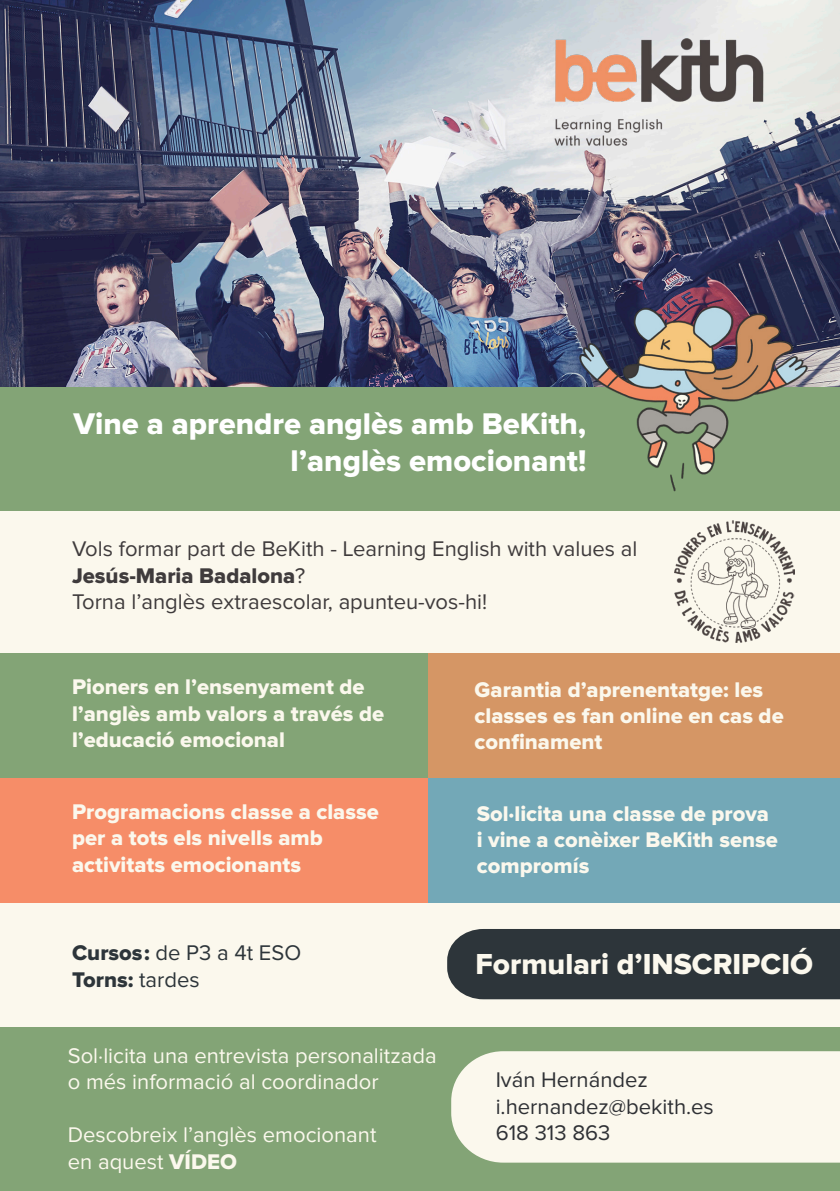
<style>
.page{position:relative;width:840px;height:1191px;background:#fff}
.page>*{position:absolute;margin:0;border:0;box-sizing:border-box;transform-origin:0 0}
.t1{font:31px/37.2px "Proxima Nova Extrabld";color:#fff;text-align:right}
.t2{font:30px "Proxima Nova Extrabld";color:#fbf8ed}
.t3{font:22px/26.4px "Proxima Nova Extrabld";color:#fbf8ed}
.t4{font:22px/26.4px "Proxima Nova";color:#3f3b3c}
.t5{font:22px "Proxima Nova";color:#fbf8ed}
.t6{font:22px "Proxima Nova";color:#2f3135}
.t7{font:22px "Proxima Nova";color:#2d353a}
.t8{font:22px "Proxima Nova Extrabld";color:#2d353a}
.s1{font-family:"Proxima Nova Extrabld"}
.s2{font-family:"Proxima Nova"}
</style>
<div class="page">
<div style="left:0;top:500px;width:839px;height:690px;background:#fbf8ed"></div>
<div style="left:447px;top:929px;width:392px;height:70px;background:#2d353a"></div>
<div style="left:0;top:386px;width:839px;height:125px;background:#83a476"></div>
<div style="left:0;top:653px;width:428px;height:124px;background:#83a476"></div>
<div style="left:0;top:777px;width:428px;height:125px;background:#f68d68"></div>
<div style="left:428px;top:777px;width:411px;height:125px;background:#73a8b7"></div>
<img style="left:0;top:0;width:839px;height:386px">
<img style="left:566px;top:293px;width:251px;height:199px">
<img style="left:674px;top:520px;width:120px;height:123px">
<div style="left:0;top:1027px;width:839px;height:164px;background:#83a476"></div>
<div style="left:451px;top:1051px;width:388px;height:111px;background:#fbf8ed"></div>
<img style="left:507px;top:0;width:314px;height:206px">
<div style="left:428px;top:653px;width:411px;height:124px;background:#d59665"></div>
<p class="t1" style="left:73px;top:406px;width:514px">Vine a aprendre anglès amb BeKith, l’anglès emocionant!</p>
<p class="t4" style="left:72px;top:536px;width:566px">Vols formar part de BeKith - Learning English with values al<br><span class="s1">Jesús-Maria Badalona</span>?</p>
<p class="t4" style="left:72px;top:589px;width:416px">Torna l’anglès extraescolar, apunteu-vos-hi!</p>
<p class="t3" style="left:72px;top:674px;width:313px">Pioners en l’ensenyament de l’anglès amb valors a través de l’educació emocional</p>
<p class="t3" style="left:72px;top:799px;width:308px">Programacions classe a classe per a tots els nivells amb</p>
<p class="t3" style="left:72px;top:852px;width:230px">activitats emocionants</p>
<p class="t7" style="left:72px;top:942px;width:230px"><span class="s1">Cursos:</span> de P3 a 4t ESO</p>
<p class="t8" style="left:72px;top:969px;width:129px">Torns: <span class="s2">tardes</span></p>
<p class="t5" style="left:68px;top:1045px;width:370px">Sol·licita una entrevista personalitzada</p>
<p class="t5" style="left:68px;top:1072px;width:312px">o més informació al coordinador</p>
<p class="t5" style="left:68px;top:1124px;width:310px">Descobreix l’anglès emocionant</p>
<p class="t5" style="left:68px;top:1151px;width:170px">en aquest <span class="s1">VÍDEO</span></p>
<p class="t3" style="left:474px;top:677px;width:310px">Garantia d’aprenentatge: les classes es fan online en cas de confinament</p>
<p class="t3" style="left:476px;top:801px;width:302px">Sol·licita una classe de prova i vine a conèixer BeKith sense compromís</p>
<p class="t2" style="left:475px;top:950px;width:339px">Formulari d’INSCRIPCIÓ</p>
<p class="t6" style="left:495px;top:1069px;width:154px">Iván Hernández</p>
<p class="t6" style="left:495px;top:1096px;width:219px">i.hernandez@bekith.es</p>
<p class="t6" style="left:495px;top:1122px;width:116px">618 313 863</p>
</div>
